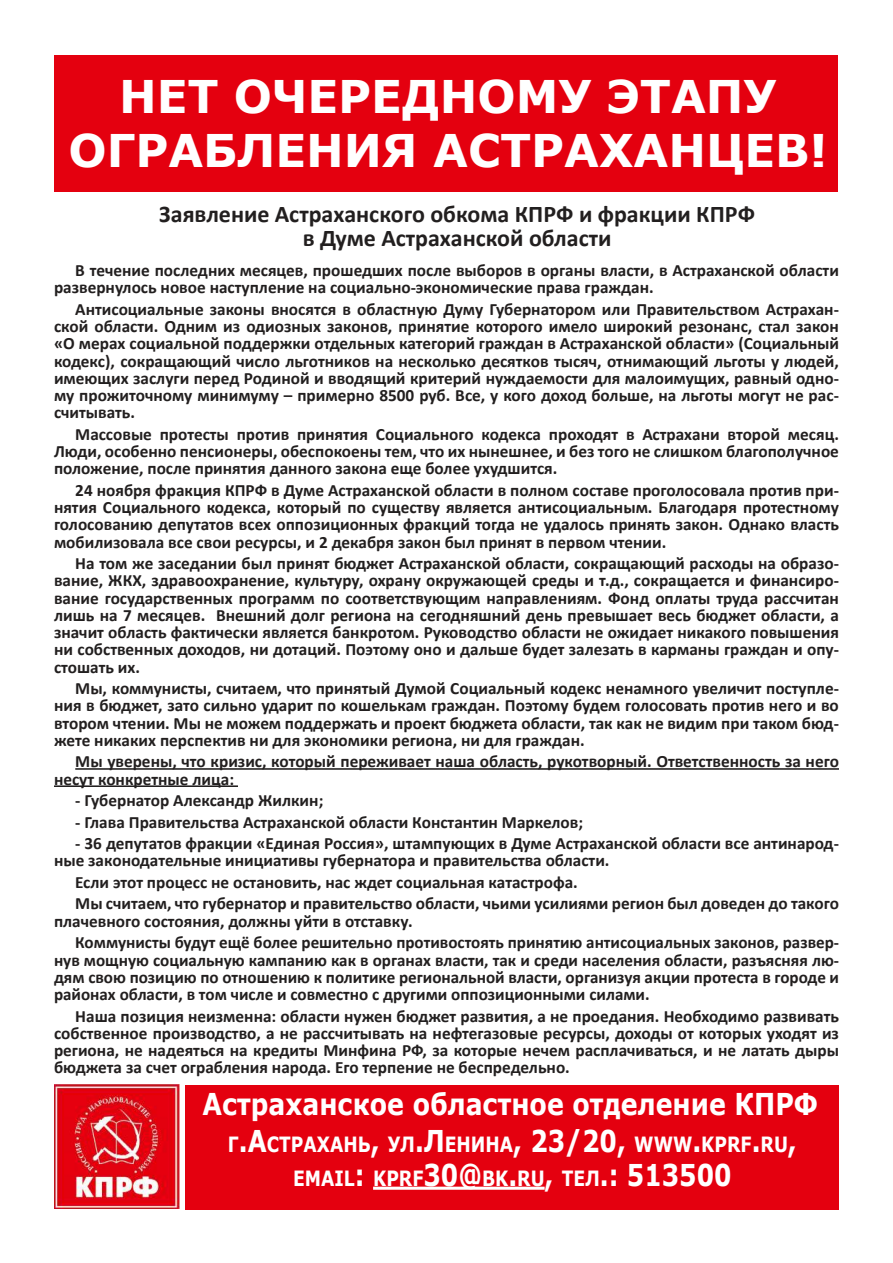
<style>
.page{position:relative;width:893px;height:1263px;background:#fff}
.page>*{position:absolute;margin:0;border:0;box-sizing:border-box;transform-origin:0 0}
.t1{font:700 45px/54px "Verdana";color:#fff;text-align:center}
.t2{font:700 30px "Verdana";color:#fff;scale:.84 1}
.t3{font:700 24px/24px "Calibri";color:#221f1f;text-align:center}
.t4{font:700 21px/34.2px "Verdana";color:#fff;text-align:center;scale:.82 1}
.t5{font:700 17.25px/17.2px "Calibri";color:#221f1f;text-align:justify}
.s1{font-size:30px}
</style>
<div class="page">
<div style="left:55px;top:55px;width:783px;height:136px;background:#e4000f"></div>
<hr style="left:75px;top:768px;width:764px;height:2px;background:#221f1f">
<hr style="left:54px;top:785px;width:184px;height:2px;background:#221f1f">
<div style="left:186px;top:1085px;width:653px;height:125px;background:#e4000f"></div>
<hr style="left:373px;top:1187px;width:172px;height:3px;background:#fff">
<img style="left:54px;top:1085px;width:125px;height:124px">
<h1 class="t1" style="left:68px;top:69px;width:761px">НЕТ ОЧЕРЕДНОМУ ЭТАПУ<br>ОГРАБЛЕНИЯ АСТРАХАНЦЕВ!</h1>
<h3 class="t3" style="left:159px;top:201px;width:597px">Заявление Астраханского обкома КПРФ и фракции КПРФ в Думе Астраханской области</h3>
<p class="t5" style="left:54px;top:261px;width:786px;text-indent:21px">В течение последних месяцев, прошедших после выборов в органы власти, в Астраханской области развернулось новое наступление на социально-экономические права граждан.</p>
<p class="t5" style="left:54px;top:300px;width:786px;text-indent:21px">Антисоциальные законы вносятся в областную Думу Губернатором или Правительством Астрахан&shy;ской области. Одним из одиозных законов, принятие которого имело широкий резонанс, стал закон «О мерах социальной поддержки отдельных категорий граждан в Астраханской области» (Социальный кодекс), сокращающий число льготников на несколько десятков тысяч, отнимающий льготы у людей, имеющих заслуги перед Родиной и вводящий критерий нуждаемости для малоимущих, равный одно&shy;му прожиточному минимуму – примерно 8500 руб. Все, у кого доход больше, на льготы могут не рас&shy;считывать.</p>
<p class="t5" style="left:54px;top:425px;width:786px;text-indent:21px">Массовые протесты против принятия Социального кодекса проходят в Астрахани второй месяц.<br>Люди, особенно пенсионеры, обеспокоены тем, что их нынешнее, и без того не слишком благополучное положение, после принятия данного закона еще более ухудшится.</p>
<p class="t5" style="left:54px;top:481px;width:786px;text-indent:21px">24 ноября фракция КПРФ в Думе Астраханской области в полном составе проголосовала против при&shy;нятия Социального кодекса, который по существу является антисоциальным. Благодаря протестному голосованию депутатов всех оппозиционных фракций тогда не удалось принять закон. Однако власть мобилизовала все свои ресурсы, и 2 декабря закон был принят в первом чтении.</p>
<p class="t5" style="left:54px;top:554px;width:786px;text-indent:21px">На том же заседании был принят бюджет Астраханской области, сокращающий расходы на образо&shy;вание, ЖКХ, здравоохранение, культуру, охрану окружающей среды и т.д., сокращается и финансиро&shy;вание государственных программ по соответствующим направлениям. Фонд оплаты труда рассчитан лишь на 7 месяцев. Внешний долг региона на сегодняшний день превышает весь бюджет области, а значит область фактически является банкротом. Руководство области не ожидает никакого повышения ни собственных доходов, ни дотаций. Поэтому оно и дальше будет залезать в карманы граждан и опу&shy;стошать их.</p>
<p class="t5" style="left:54px;top:679px;width:786px;text-indent:21px">Мы, коммунисты, считаем, что принятый Думой Социальный кодекс ненамного увеличит поступле&shy;ния в бюджет, зато сильно ударит по кошелькам граждан. Поэтому будем голосовать против него и во втором чтении. Мы не можем поддержать и проект бюджета области, так как не видим при таком бюд&shy;жете никаких перспектив ни для экономики региона, ни для граждан.</p>
<p class="t5" style="left:54px;top:752px;width:786px;text-indent:21px">Мы уверены, что кризис, который переживает наша область, рукотворный. Ответственность за него несут конкретные лица:</p>
<p class="t5" style="left:75px;top:791px;width:250px">- Губернатор Александр Жилкин;</p>
<p class="t5" style="left:75px;top:812px;width:509px">- Глава Правительства Астраханской области Константин Маркелов;</p>
<p class="t5" style="left:54px;top:834px;width:786px;text-indent:21px">- 36 депутатов фракции «Единая Россия», штампующих в Думе Астраханской области все антинарод&shy;ные законодательные инициативы губернатора и правительства области.</p>
<p class="t5" style="left:75px;top:871px;width:765px;line-height:21.5px">Если этот процесс не остановить, нас ждет социальная катастрофа.<br>Мы считаем, что губернатор и правительство области, чьими усилиями регион был доведен до такого</p>
<p class="t5" style="left:75px;top:909px;width:765px;line-height:21.5px;text-indent:-21px">плачевного состояния, должны уйти в отставку.<br>Коммунисты будут ещё более решительно противостоять принятию антисоциальных законов, развер-</p>
<p class="t5" style="left:54px;top:950px;width:787px">нув мощную социальную кампанию как в органах власти, так и среди населения области, разъясняя лю&shy;дям свою позицию по отношению к политике региональной власти, организуя акции протеста в городе и районах области, в том числе и совместно с другими оппозиционными силами.</p>
<p class="t5" style="left:54px;top:1006px;width:786px;text-indent:21px">Наша позиция неизменна: области нужен бюджет развития, а не проедания. Необходимо развивать собственное производство, а не рассчитывать на нефтегазовые ресурсы, доходы от которых уходят из региона, не надеяться на кредиты Минфина РФ, за которые нечем расплачиваться, и не латать дыры бюджета за счет ограбления народа. Его терпение не беспредельно.</p>
<h2 class="t2" style="left:202px;top:1083px;width:734px">Астраханское областное отделение КПРФ</h2>
<p class="t4" style="left:228px;top:1127px;width:695px">Г<span class="s1">.А</span>СТРАХАНЬ<span class="s1">,</span> УЛ<span class="s1">.Л</span>ЕНИНА<span class="s1">, 23/20,</span> WWW<span class="s1">.</span>KPRF<span class="s1">.</span>RU<span class="s1">,<br></span>EMAIL<span class="s1">:</span> KPRF<span class="s1">30@</span>BK<span class="s1">.</span>RU<span class="s1">,</span> ТЕЛ<span class="s1">.: 513500</span></p>
</div>
